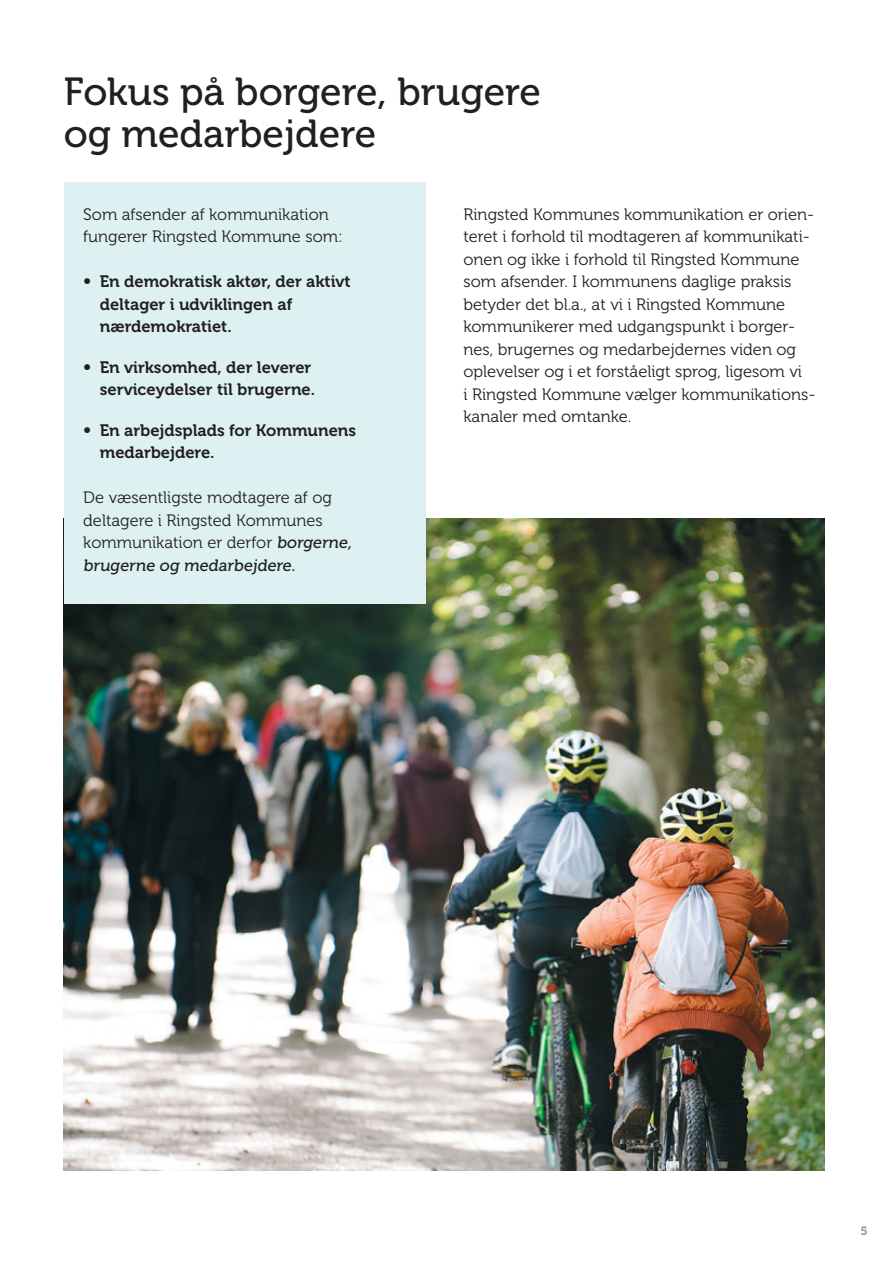
<style>
.page{position:relative;width:893px;height:1263px;background:#fff}
.page>*{position:absolute;margin:0;border:0;box-sizing:border-box;transform-origin:0 0}
.t1{font:39px "Museo 500";color:#231f20}
.t2{font:16.5px/22.5px "Museo 300";color:#231f20}
.t3{font:16.5px "Museo 700";color:#231f20}
.t4{font:16.5px "Museo 500";color:#231f20}
.t5{font:12px "Museo 700";color:#939598}
.s1{font-family:"Helvetica Neue";font-weight:500;font-stretch:condensed}
.s2{font-family:"Museo 500"}
</style>
<div class="page">
<svg style="left:63px;top:891px;width:1px;height:280px"></svg>
<img style="left:64px;top:519px;width:761px;height:652px">
<div style="left:64px;top:182px;width:361px;height:422px;background:#ddf1f3"></div>
<p class="t1" style="left:64px;top:70px;width:479px">Fokus på borgere, brugere</p>
<p class="t1" style="left:64px;top:112px;width:314px">og medarbejdere</p>
<p class="t2" style="left:83px;top:203px;width:247px">Som afsender af kommunikation</p>
<p class="t2" style="left:83px;top:226px;width:261px">fungerer Ringsted Kommune som:</p>
<p class="t3" style="left:83px;top:272px;width:269px"><span class="s1">•</span> En demokratisk aktør, der aktivt</p>
<p class="t3" style="left:100px;top:295px;width:194px">deltager i udviklingen af</p>
<p class="t3" style="left:100px;top:317px;width:133px">nærdemokratiet.</p>
<p class="t3" style="left:83px;top:358px;width:230px"><span class="s1">•</span> En virksomhed, der leverer</p>
<p class="t3" style="left:100px;top:380px;width:217px">serviceydelser til brugerne.</p>
<p class="t3" style="left:83px;top:421px;width:274px"><span class="s1">•</span> En arbejdsplads for Kommunens</p>
<p class="t3" style="left:100px;top:443px;width:116px">medarbejdere.</p>
<p class="t2" style="left:83px;top:487px;width:250px">De væsentligste modtagere af og</p>
<p class="t2" style="left:83px;top:509px;width:272px">deltagere i Ringsted Kommunes kommunikation er derfor <span class="s2">borgerne,</span></p>
<p class="t4" style="left:83px;top:556px;width:216px">brugerne og medarbejdere.</p>
<p class="t2" style="left:463px;top:203px;width:354px">Ringsted Kommunes kommunikation er orien&shy;teret i forhold til modtageren af kommunikati&shy;onen og ikke i forhold til Ringsted Kommune som afsender. I kommunens daglige praksis betyder det bl.a., at vi i Ringsted Kommune kommunikerer med udgangspunkt i borger&shy;nes, brugernes og medarbejdernes viden og oplevelser og i et forståeligt sprog, ligesom vi<br>i Ringsted Kommune vælger kommunikations&shy;kanaler med omtanke.</p>
<p class="t5" style="left:860px;top:1224px;width:9px">5</p>
</div>
